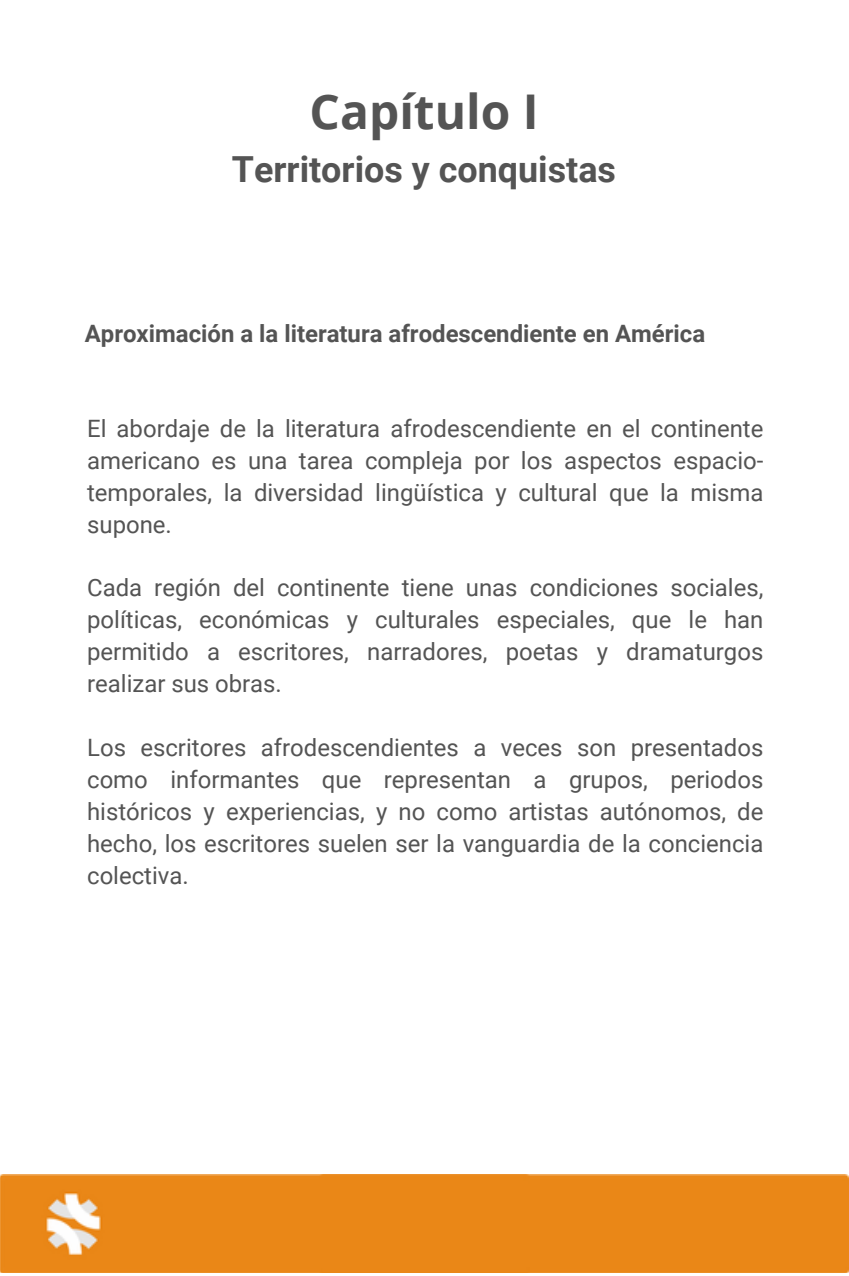
<style>
.page{position:relative;width:849px;height:1276px;background:#fff}
.page>*{position:absolute;margin:0;border:0;box-sizing:border-box;transform-origin:0 0}
.t1{font:700 48px "Open Sans";color:#545454}
.t2{font:700 36px "Roboto";color:#545454}
.t3{font:24px/31.8px "Roboto";color:#545454;text-align:justify}
.t4{font:700 24px "Roboto";color:#545454}
</style>
<div class="page">
<div style="left:530px;top:1174px;width:318px;height:99px;background:#ea8717"></div>
<img style="left:0;top:1174px;width:530px;height:99px">
<p class="t1" style="left:310px;top:78px;width:231px">Capítulo I</p>
<p class="t2" style="left:232px;top:149px;width:386px">Territorios y conquistas</p>
<p class="t4" style="left:85px;top:319px;width:622px">Aproximación a la literatura afrodescendiente en América</p>
<p class="t3" style="left:87px;top:413px;width:678px">El abordaje de la literatura afrodescendiente en el continente americano es una tarea compleja por los aspectos espacio&shy;temporales, la diversidad lingüística y cultural que la misma supone.</p>
<p class="t3" style="left:87px;top:572px;width:678px">Cada región del continente tiene unas condiciones sociales, políticas, económicas y culturales especiales, que le han permitido a escritores, narradores, poetas y dramaturgos realizar sus obras.</p>
<p class="t3" style="left:87px;top:732px;width:678px">Los escritores afrodescendientes a veces son presentados como informantes que representan a grupos, periodos históricos y experiencias, y no como artistas autónomos, de hecho, los escritores suelen ser la vanguardia de la conciencia colectiva.</p>
</div>
